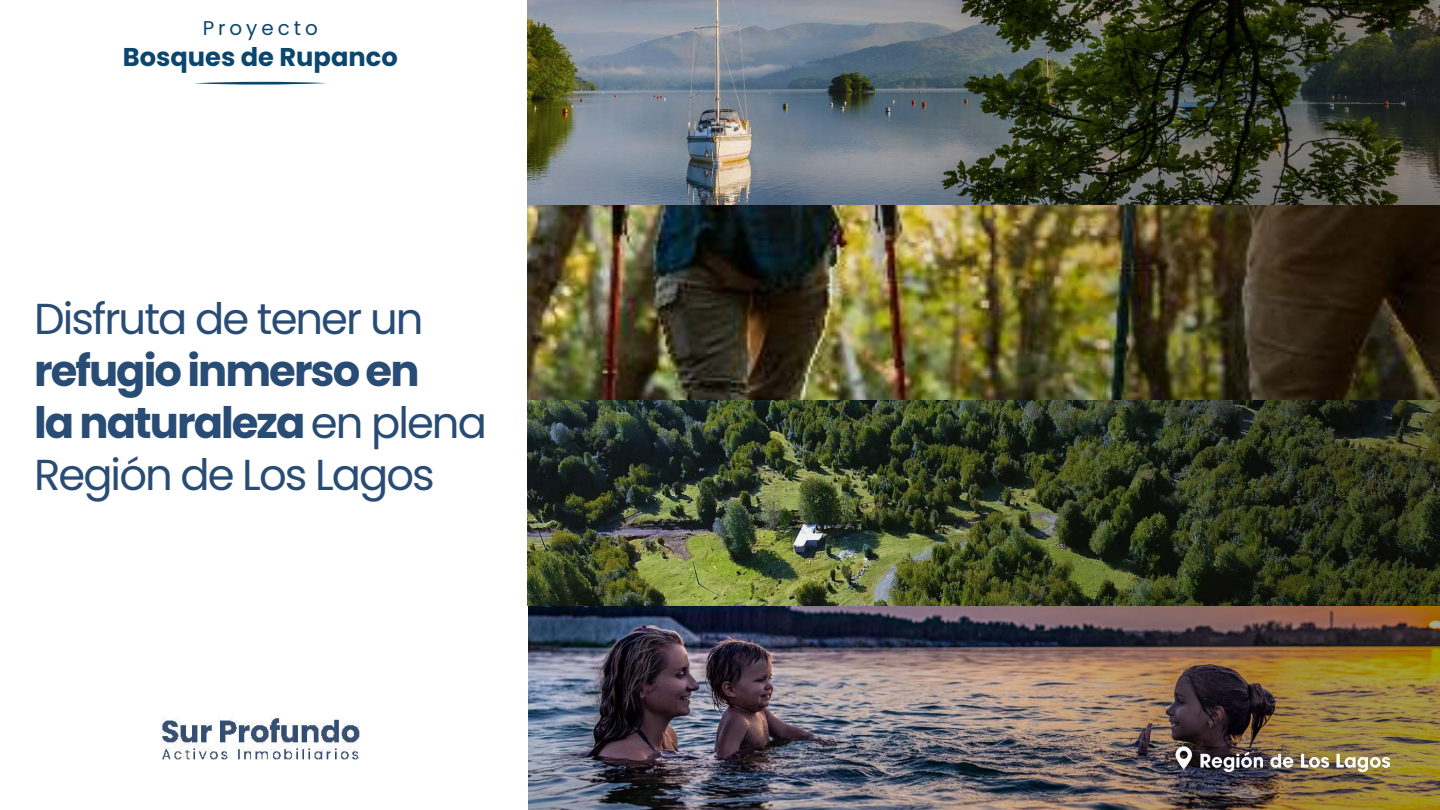
<style>
.page{position:relative;width:1440px;height:810px;background:#fff}
.page>*{position:absolute;margin:0;border:0;box-sizing:border-box;transform-origin:0 0}
.t1{font:700 43.28px/52px "Poppins";letter-spacing:-.045em;color:#294c75}
.t2{font:43.28px "Poppins";letter-spacing:-.045em;color:#294c75}
.t3{font:700 25.72px "Poppins";color:#0b466e}
.t4{font:19.88px "Poppins";letter-spacing:.2em;color:#0b466e}
.s1{font-weight:400}
</style>
<div class="page">
<img style="left:529px;top:605px;width:173px;height:205px">
<img style="left:528px;top:205px;width:174px;height:195px">
<img style="left:528px;top:0;width:174px;height:205px">
<img style="left:528px;top:400px;width:174px;height:205px">
<img style="left:702px;top:0;width:738px;height:810px">
<svg style="left:194px;top:81px;width:132px;height:4px"></svg>
<img style="left:1175px;top:745px;width:215px;height:26px">
<img style="left:161px;top:717px;width:198px;height:43px">
<p class="t4" style="left:203px;top:17px;width:116px">Proyecto</p>
<p class="t3" style="left:123px;top:42px;width:276px">Bosques de Rupanco</p>
<p class="t2" style="left:34px;top:294px;width:391px">Disfruta de tener un</p>
<p class="t1" style="left:34px;top:345px;width:454px">refugio inmerso en<br>la naturaleza <span class="s1">en plena<br>Región de Los Lagos</span></p>
</div>
